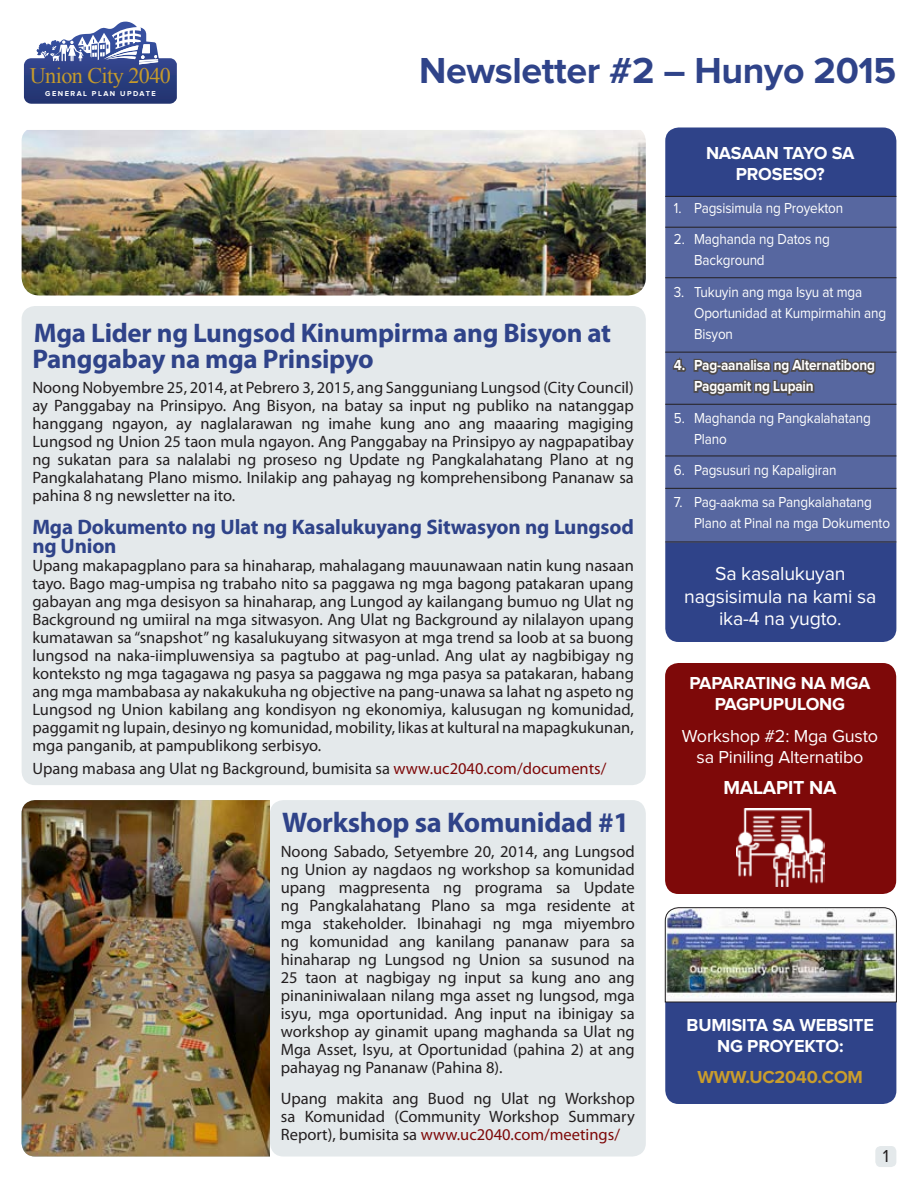
<style>
.page{position:relative;width:918px;height:1188px;background:#fff}
.page>*{position:absolute;margin:0;border:0;box-sizing:border-box;transform-origin:0 0}
.t1{font:700 37.5px "Proxima Nova";letter-spacing:-.01em;color:#2f4389}
.t2{font:700 28.5px "Myriad Pro";letter-spacing:-.01em;color:#2f4389}
.t3{font:700 27px/25.5px "Myriad Pro";letter-spacing:-.01em;color:#2f4389}
.t4{font:22.2px "Times New Roman";letter-spacing:-.025em;color:#c59a2c}
.t5{font:700 21px/19.5px "Myriad Pro";letter-spacing:-.01em;color:#2f4389}
.t6{font:19.5px/22.5px "Proxima Nova";letter-spacing:-.01em;color:#fff;text-align:center}
.t7{font:700 19.5px "Proxima Nova";letter-spacing:-.01em;color:#fff}
.t8{font:700 18px/21px "Proxima Nova";letter-spacing:-.01em;color:#fff;text-align:center}
.t9{font:18px/21px "Proxima Nova";letter-spacing:-.01em;color:#fff;text-align:center}
.t10{font:700 18px "Proxima Nova";letter-spacing:-.01em;color:#c99d2c}
.t11{font:18px "Proxima Nova";color:#231f20}
.t12{font:16.5px/18px "Myriad Pro";color:#231f20;text-align:justify}
.t13{font:15px/21px "Proxima Nova";letter-spacing:-.01em;color:#fff;scale:.9 1}
.t14{font:700 15px/21px "Proxima Nova";letter-spacing:-.01em;color:#fff;scale:.9 1}
.t15{font:700 7.35px "Proxima Nova";letter-spacing:.2em;color:#fff}
.s1{color:#7e0909}
</style>
<div class="page">
<div style="left:875px;top:1146px;width:21px;height:21px;background:#e4e9eb;border-radius:5px"></div>
<svg style="left:24px;top:22px;width:153px;height:82px"></svg>
<div style="left:22px;top:306px;width:624px;height:479px;background:#e4e9eb;border-radius:14px"></div>
<img style="left:22px;top:130px;width:624px;height:166px">
<div style="left:665px;top:128px;width:231px;height:514px;background:#2f4389;border-radius:14px"></div>
<svg style="left:665px;top:197px;width:232px;height:346px;background:#56659b"></svg>
<hr style="left:665px;top:277px;width:231px;height:1px;background:#231f20">
<hr style="left:665px;top:196px;width:231px;height:1px;background:#231f20">
<hr style="left:665px;top:352px;width:231px;height:1px;background:#231f20">
<hr style="left:665px;top:404px;width:231px;height:1px;background:#231f20">
<hr style="left:665px;top:456px;width:231px;height:1px;background:#231f20">
<hr style="left:665px;top:488px;width:231px;height:1px;background:#231f20">
<hr style="left:665px;top:542px;width:231px;height:1px;background:#231f20">
<hr style="left:665px;top:227px;width:231px;height:1px;background:#231f20">
<div style="left:665px;top:663px;width:231px;height:231px;background:#7e0909;border-radius:14px"></div>
<div style="left:665px;top:968px;width:231px;height:136px;background:#2f4389;border-radius:14px"></div>
<img style="left:665px;top:907px;width:232px;height:95px">
<img style="left:22px;top:800px;width:248px;height:356px">
<div style="left:270px;top:800px;width:376px;height:357px;background:#e4e9eb;border-radius:14px"></div>
<img style="left:737px;top:809px;width:88px;height:77px">
<h3 class="t4" style="left:30px;top:60px;width:143px">Union City 2040</h3>
<p class="t15" style="left:45px;top:90px;width:112px">GENERAL PLAN UPDATE</p>
<h1 class="t1" style="left:419px;top:54px;width:479px">Newsletter #2 – Hunyo 2015</h1>
<p class="t8" style="left:706px;top:144px;width:150px">NASAAN TAYO SA<br>PROSESO?</p>
<h3 class="t3" style="left:32px;top:320px;width:580px">Mga Lider ng Lungsod Kinumpirma ang Bisyon at<br>Panggabay na mga Prinsipyo</h3>
<p class="t12" style="left:32px;top:378px;width:603px">Noong Nobyembre 25, 2014, at Pebrero 3, 2015, ang Sangguniang Lungsod (City Council) ay Panggabay na Prinsipyo. Ang Bisyon, na batay sa input ng publiko na natanggap hanggang ngayon, ay naglalarawan ng imahe kung ano ang maaaring magiging Lungsod ng Union 25 taon mula ngayon. Ang Panggabay na Prinsipyo ay nagpapatibay ng sukatan para sa nalalabi ng proseso ng Update ng Pangkalahatang Plano at ng Pangkalahatang Plano mismo. Inilakip ang pahayag ng komprehensibong Pananaw sa pahina 8 ng newsletter na ito.</p>
<p class="t5" style="left:32px;top:516px;width:603px">Mga Dokumento ng Ulat ng Kasalukuyang Sitwasyon ng Lungsod ng Union</p>
<p class="t12" style="left:32px;top:556px;width:603px">Upang makapagplano para sa hinaharap, mahalagang mauunawaan natin kung nasaan tayo. Bago mag-umpisa ng trabaho nito sa paggawa ng mga bagong patakaran upang gabayan ang mga desisyon sa hinaharap, ang Lungod ay kailangang bumuo ng Ulat ng Background ng umiiral na mga sitwasyon. Ang Ulat ng Background ay nilalayon upang kumatawan sa “snapshot” ng kasalukuyang sitwasyon at mga trend sa loob at sa buong lungsod na naka-iimpluwensiya sa pagtubo at pag-unlad. Ang ulat ay nagbibigay ng konteksto ng mga tagagawa ng pasya sa paggawa ng mga pasya sa patakaran, habang ang mga mambabasa ay nakakukuha ng objective na pang-unawa sa lahat ng aspeto ng Lungsod ng Union kabilang ang kondisyon ng ekonomiya, kalusugan ng komunidad, paggamit ng lupain, desinyo ng komunidad, mobility, likas at kultural na mapagkukunan, mga panganib, at pampublikong serbisyo.</p>
<p class="t12" style="left:32px;top:759px;width:575px">Upang mabasa ang Ulat ng Background, bumisita sa <span class="s1">www.uc2040.com/documents/</span></p>
<h2 class="t2" style="left:282px;top:804px;width:349px">Workshop sa Komunidad #1</h2>
<p class="t12" style="left:281px;top:842px;width:356px">Noong Sabado, Setyembre 20, 2014, ang Lungsod ng Union ay nagdaos ng workshop sa komunidad upang magpresenta ng programa sa Update ng Pangkalahatang Plano sa mga residente at mga stakeholder. Ibinahagi ng mga miyembro ng komunidad ang kanilang pananaw para sa hinaharap ng Lungsod ng Union sa susunod na 25 taon at nagbigay ng input sa kung ano ang pinaniniwalaan nilang mga asset ng lungsod, mga isyu, mga oportunidad. Ang input na ibinigay sa workshop ay ginamit upang maghanda sa Ulat ng Mga Asset, Isyu, at Oportunidad (pahina 2) at ang pahayag ng Pananaw (Pahina 8).</p>
<p class="t12" style="left:281px;top:1089px;width:356px">Upang makita ang Buod ng Ulat ng Workshop sa Komunidad (Community Workshop Summary Report), bumisita sa <span class="s1">www.uc2040.com/meetings/</span></p>
<p class="t13" style="left:674px;top:198px;width:190px">1. Pagsisimula ng Proyekton</p>
<p class="t13" style="left:694px;top:229px;width:152px;text-indent:-20px">2. Maghanda ng Datos ng<br>Background</p>
<p class="t13" style="left:694px;top:282px;width:215px;text-indent:-20px">3. Tukuyin ang mga Isyu at mga<br>Oportunidad at Kumpirmahin ang<br>Bisyon</p>
<p class="t14" style="left:694px;top:355px;width:202px;text-indent:-20px">4. Pag-aanalisa ng Alternatibong<br>Paggamit ng Lupain</p>
<p class="t13" style="left:694px;top:408px;width:198px;text-indent:-20px">5. Maghanda ng Pangkalahatang<br>Plano</p>
<p class="t13" style="left:674px;top:460px;width:182px">6. Pagsusuri ng Kapaligiran</p>
<p class="t13" style="left:694px;top:492px;width:219px;text-indent:-20px">7. Pag-aakma sa Pangkalahatang<br>Plano at Pinal na mga Dokumento</p>
<p class="t6" style="left:684px;top:563px;width:194px">Sa kasalukuyan nagsisimula na kami sa ika-4 na yugto.</p>
<p class="t8" style="left:689px;top:674px;width:183px">PAPARATING NA MGA<br>PAGPUPULONG</p>
<p class="t9" style="left:682px;top:726px;width:198px">Workshop #2: Mga Gusto sa Piniling Alternatibo</p>
<p class="t7" style="left:723px;top:779px;width:115px">MALAPIT NA</p>
<p class="t8" style="left:687px;top:1015px;width:189px">BUMISITA SA WEBSITE<br>NG PROYEKTO:</p>
<p class="t10" style="left:698px;top:1069px;width:167px">WWW.UC2040.COM</p>
<p class="t11" style="left:883px;top:1148px;width:8px">1</p>
</div>
